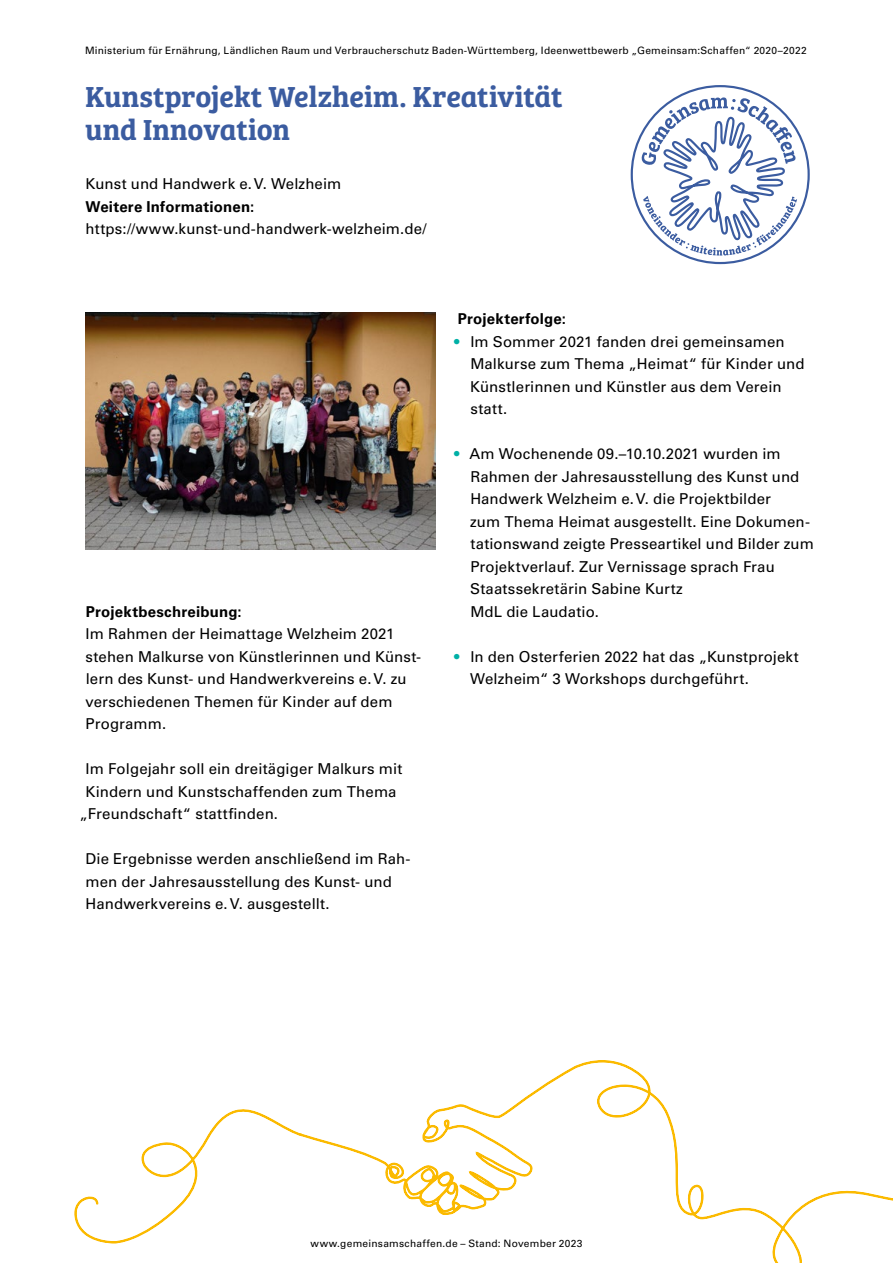
<style>
.page{position:relative;width:893px;height:1263px;background:#fff}
.page>*{position:absolute;margin:0;border:0;box-sizing:border-box;transform-origin:0 0}
.Headline{font:30px/33px "Bree Serif Sb";letter-spacing:-.005em;color:#3b5ca0}
.Fließtext{font:15px/22.5px "Univers LT Std";letter-spacing:.01em;color:#000}
.t1{font:700 15px "Univers LT Std";letter-spacing:.015em;color:#000}
.Fließtext-2{font:10.2px "Univers LT Std";letter-spacing:.025em;color:#000}
.s1{color:#00b0a6}
</style>
<div class="page">
<svg style="left:632px;top:86px;width:177px;height:177px"></svg>
<svg style="left:641px;top:85px;width:156px;height:171px"></svg>
<svg style="left:74px;top:1109px;width:224px;height:135px"></svg>
<svg style="left:298px;top:1060px;width:595px;height:203px"></svg>
<img style="left:85px;top:312px;width:351px;height:237px">
<p class="Fließtext-2" style="left:85px;top:44px;width:723px">Ministerium für Ernährung, Ländlichen Raum und Verbraucherschutz Baden-Württemberg, Ideenwettbewerb „Gemeinsam:Schaffen“ 2020–2022</p>
<h1 class="Headline" style="left:85px;top:78px;width:479px">Kunstprojekt Welzheim. Kreativität und Innovation</h1>
<h2 class="Fließtext" style="left:85px;top:173px;width:257px">Kunst und Handwerk e.V. Welzheim</h2>
<h2 class="t1" style="left:86px;top:197px;width:170px">Weitere Informationen:</h2>
<p class="Fließtext" style="left:86px;top:218px;width:343px">https://www.kunst-und-handwerk-welzheim.de/</p>
<h2 class="t1" style="left:86px;top:602px;width:157px">Projektbeschreibung:</h2>
<p class="Fließtext" style="left:85px;top:623px;width:337px">Im Rahmen der Heimattage Welzheim 2021 stehen Malkurse von Künstlerinnen und Künst&shy;lern des Kunst- und Handwerkvereins e.V. zu verschiedenen Themen für Kinder auf dem Programm.</p>
<p class="Fließtext" style="left:86px;top:758px;width:318px">Im Folgejahr soll ein dreitägiger Malkurs mit</p>
<p class="Fließtext" style="left:85px;top:780px;width:313px">Kindern und Kunstschaffenden zum Thema</p>
<p class="Fließtext" style="left:80px;top:803px;width:200px">„Freundschaft“ stattfinden.</p>
<p class="Fließtext" style="left:86px;top:848px;width:327px">Die Ergebnisse werden anschließend im Rah&shy;men der Jahresausstellung des Kunst- und<br>Handwerkvereins e.V. ausgestellt.</p>
<h2 class="t1" style="left:458px;top:310px;width:110px">Projekterfolge:</h2>
<p class="Fließtext" style="left:470px;top:330px;width:336px;text-indent:-16px"><span class="s1">•</span> Im Sommer 2021 fanden drei gemeinsamen Malkurse zum Thema „Heimat“ für Kinder und Künstlerinnen und Künstler aus dem Verein statt.</p>
<p class="Fließtext" style="left:470px;top:443px;width:345px;text-indent:-16px"><span class="s1">•</span> Am Wochenende 09.–10.10.2021 wurden im Rahmen der Jahresausstellung des Kunst und Handwerk Welzheim e.V. die Projektbilder<br>zum Thema Heimat ausgestellt. Eine Dokumen&shy;tationswand zeigte Presseartikel und Bilder zum Projektverlauf. Zur Vernissage sprach Frau Staatssekretärin Sabine Kurtz<br>MdL die Laudatio.</p>
<p class="Fließtext" style="left:470px;top:645px;width:330px;text-indent:-16px"><span class="s1">•</span> In den Osterferien 2022 hat das „Kunstprojekt<br>Welzheim“ 3 Workshops durchgeführt.</p>
<p class="Fließtext-2" style="left:311px;top:1237px;width:273px">www.gemeinsamschaffen.de – Stand: November 2023</p>
</div>
